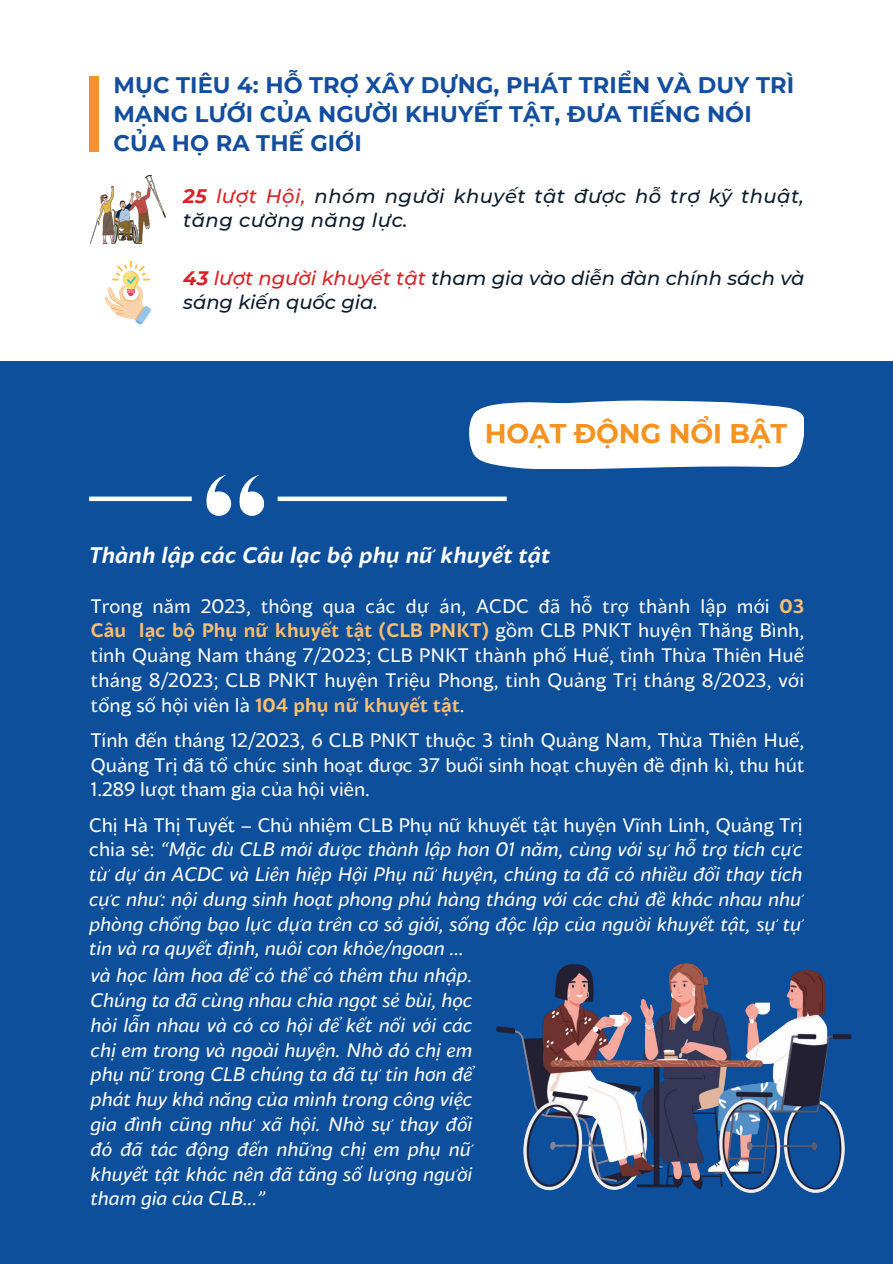
<style>
.page{position:relative;width:893px;height:1264px;background:#fff}
.page>*{position:absolute;margin:0;border:0;box-sizing:border-box;transform-origin:0 0}
.t1{font:700 27px "Montserrat";letter-spacing:-.005em;color:#f6921f}
.t2{font:700 22.5px/29.2px "Montserrat";letter-spacing:.005em;color:#134e9e}
.t3{font:italic 700 22.5px "Blacker Sans Pro";letter-spacing:.01em;color:#fff}
.t4{font:italic 19.5px/24.8px "Blacker Sans Pro";color:#fff;text-align:justify}
.t5{font:19.5px/24.8px "Blacker Sans Pro";letter-spacing:.005em;color:#fff;text-align:justify}
.t6{font:italic 500 19.5px/23.7px "Montserrat";color:#0e1c2c}
.t7{font:italic 500 19.5px/23.7px "Montserrat";letter-spacing:.025em;color:#0e1c2c}
.s1{font-weight:700;color:#da2126}
.s2{color:#da2126}
.s3{font-weight:700;color:#fcbd6e}
.s4{font-style:normal}
</style>
<div class="page">
<div style="left:0;top:361px;width:892px;height:902px;background:#0e4f9b"></div>
<div style="left:89px;top:76px;width:10px;height:76px;background:#f4932d"></div>
<div style="left:277px;top:496px;width:229px;height:5px;background:#fff"></div>
<div style="left:89px;top:496px;width:103px;height:5px;background:#fff"></div>
<svg style="left:206px;top:475px;width:25px;height:41px"></svg>
<svg style="left:239px;top:475px;width:25px;height:41px"></svg>
<svg style="left:469px;top:400px;width:334px;height:68px;background:#ecf1f7"></svg>
<img style="left:91px;top:175px;width:74px;height:68px">
<svg style="left:105px;top:261px;width:46px;height:64px"></svg>
<img style="left:496px;top:963px;width:356px;height:230px">
<p class="t2" style="left:114px;top:69px;width:682px">MỤC TIÊU 4: HỖ TRỢ XÂY DỰNG, PHÁT TRIỂN VÀ DUY TRÌ<br>MẠNG LƯỚI CỦA NGƯỜI KHUYẾT TẬT, ĐƯA TIẾNG NÓI<br>CỦA HỌ RA THẾ GIỚI</p>
<p class="t7" style="left:183px;top:184px;width:622px"><span class="s1">25</span> <span class="s2">lượt Hội,</span> nhóm người khuyết tật được hỗ trợ kỹ thuật, tăng cường năng lực.</p>
<p class="t6" style="left:183px;top:266px;width:622px"><span class="s1">43</span> <span class="s2">lượt người khuyết tật</span> tham gia vào diễn đàn chính sách và sáng kiến quốc gia.</p>
<h1 class="t1" style="left:485px;top:413px;width:304px">HOẠT ĐỘNG NỔI BẬT</h1>
<p class="t3" style="left:89px;top:539px;width:462px">Thành lập các Câu lạc bộ phụ nữ khuyết tật</p>
<p class="t5" style="left:91px;top:593px;width:714px">Trong năm 2023, thông qua các dự án, ACDC đã hỗ trợ thành lập mới <span class="s3">03<br>Câu lạc bộ Phụ nữ khuyết tật (CLB PNKT)</span> gồm CLB PNKT huyện Thăng Bình, tỉnh Quảng Nam tháng 7/2023; CLB PNKT thành phố Huế, tỉnh Thừa Thiên Huế tháng 8/2023; CLB PNKT huyện Triệu Phong, tỉnh Quảng Trị tháng 8/2023, với tổng số hội viên là <span class="s3">104 phụ nữ khuyết tật</span>.</p>
<p class="t5" style="left:91px;top:727px;width:715px">Tính đến tháng 12/2023, 6 CLB PNKT thuộc 3 tỉnh Quảng Nam, Thừa Thiên Huế, Quảng Trị đã tổ chức sinh hoạt được 37 buổi sinh hoạt chuyên đề định kì, thu hút 1.289 lượt tham gia của hội viên.</p>
<p class="t4" style="left:89px;top:811px;width:715px"><span class="s4">Chị Hà Thị Tuyết – Chủ nhiệm CLB Phụ nữ khuyết tật huyện Vĩnh Linh, Quảng Trị chia sẻ:</span> “Mặc dù CLB mới được thành lập hơn 01 năm, cùng với sự hỗ trợ tích cực từ dự án ACDC và Liên hiệp Hội Phụ nữ huyện, chúng ta đã có nhiều đổi thay tích cực như: nội dung sinh hoạt phong phú hàng tháng với các chủ đề khác nhau như phòng chống bạo lực dựa trên cơ sở giới, sống độc lập của người khuyết tật, sự tự tin và ra quyết định, nuôi con khỏe/ngoan …</p>
<p class="t4" style="left:91px;top:962px;width:383px">và học làm hoa để có thể có thêm thu nhập.<br>Chúng ta đã cùng nhau chia ngọt sẻ bùi, học hỏi lẫn nhau và có cơ hội để kết nối với các chị em trong và ngoài huyện. Nhờ đó chị em phụ nữ trong CLB chúng ta đã tự tin hơn để phát huy khả năng của mình trong công việc gia đình cũng như xã hội. Nhờ sự thay đổi đó đã tác động đến những chị em phụ nữ khuyết tật khác nên đã tăng số lượng người tham gia của CLB…”</p>
</div>
